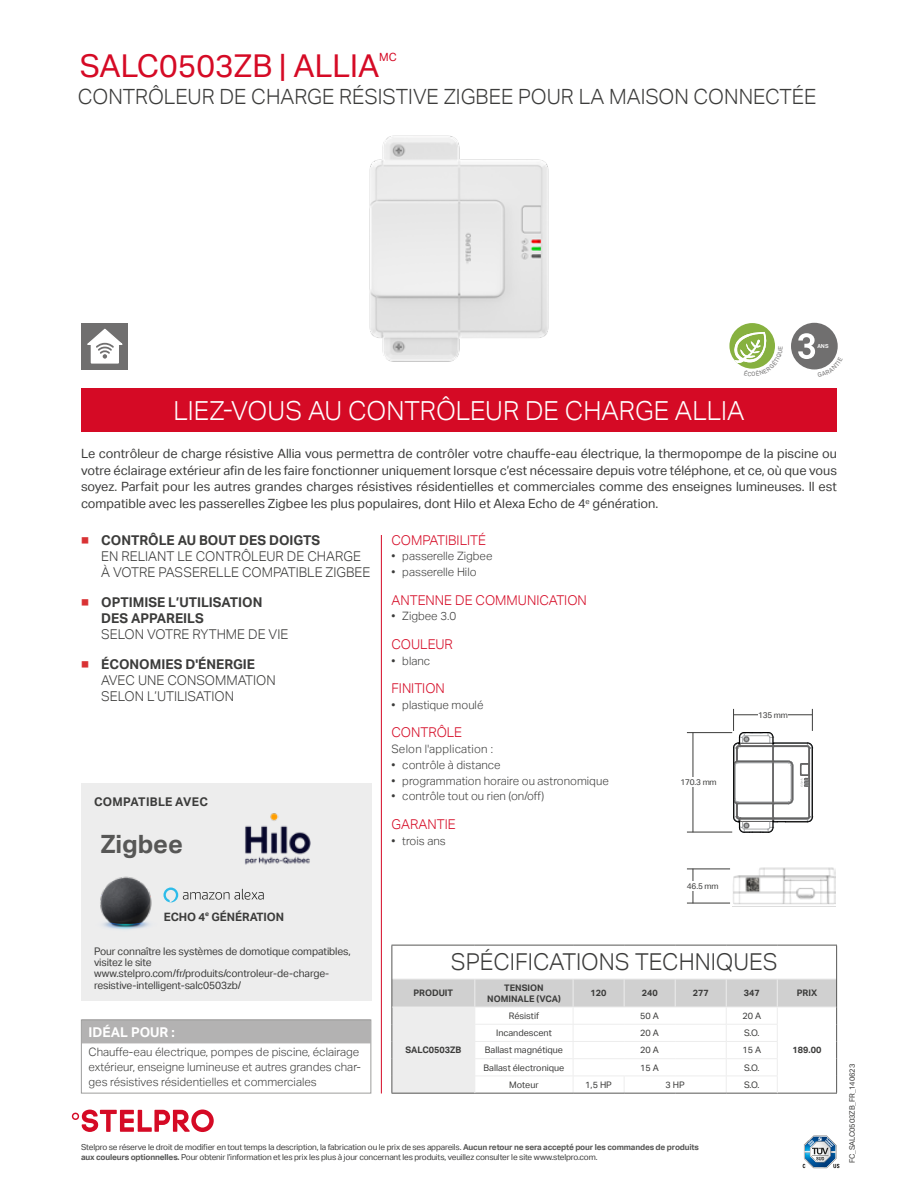
<style>
.page{position:relative;width:918px;height:1188px;background:#fff}
.page>*{position:absolute;margin:0;border:0;box-sizing:border-box;transform-origin:0 0}
.t1{font:31.5px "Aktiv Grotesk";color:#d50a25}
.t2{font:300 26.25px "Aktiv Grotesk";color:#fff}
.t3{font:700 25.2px "Aktiv Grotesk";color:#575756}
.t4{font:300 23.25px "Aktiv Grotesk";color:#3c3c3b}
.t5{font:300 21px "Aktiv Grotesk";color:#3c3c3b}
.t6{font:300 13.5px/16.2px "Aktiv Grotesk";color:#3c3c3b}
.t7{font:300 13.5px "Aktiv Grotesk";color:#d50a25}
.t8{font:700 13.5px/16.2px "Aktiv Grotesk";color:#3c3c3b}
.t9{font:700 13.5px "Aktiv Grotesk";color:#fff}
.t10{font:12.75px/16.5px "Aktiv Grotesk";color:#3c3c3b;text-align:justify}
.t11{font:700 12px "Aktiv Grotesk";letter-spacing:.025em;color:#3c3c3b}
.t12{font:300 11.55px/15px "Aktiv Grotesk";color:#3c3c3b}
.t13{font:300 11.55px "Aktiv Grotesk";letter-spacing:.02em;color:#3c3c3b}
.t14{font:700 11.55px "Aktiv Grotesk";letter-spacing:-.01em;color:#3c3c3b}
.t15{font:11.25px "Aktiv Grotesk";color:#d50a25}
.t16{font:10.5px/11.2px "Aktiv Grotesk";letter-spacing:-.01em;color:#3c3c3b}
.t17{font:9px "Aktiv Grotesk";color:#3c3c3b}
.t18{font:700 9px/10.8px "Aktiv Grotesk";color:#3c3c3b;text-align:center}
.t19{font:8.25px/9.9px "Aktiv Grotesk";letter-spacing:-.02em;color:#3c3c3b}
.t20{font:7.5px "Aktiv Grotesk";letter-spacing:-.015em;color:#3c3c3b}
.t21{font:700 6.75px "Aktiv Grotesk";color:#3c3c3b}
.t22{font:700 5.55px "Akkurat";color:#fff}
.s1{font-weight:700;color:#d93234}
.s2{font-weight:700}
.s3{color:#d93234}
.s4{font-weight:700;color:#575756}
</style>
<div class="page">
<div style="left:82px;top:323px;width:46px;height:46px;background:#706f6f"></div>
<svg style="left:87px;top:328px;width:36px;height:36px"></svg>
<img style="left:299px;top:135px;width:320px;height:254px">
<svg style="left:803px;top:1136px;width:36px;height:33px"></svg>
<div style="left:81px;top:783px;width:290px;height:218px;background:#ededed"></div>
<img style="left:100px;top:876px;width:52px;height:54px">
<svg style="left:163px;top:888px;width:101px;height:14px"></svg>
<hr style="left:381px;top:535px;width:1px;height:558px;background:#d50a25">
<div style="left:791px;top:323px;width:47px;height:46px;background:#706f6f;border-radius:50%"></div>
<div style="left:81px;top:389px;width:756px;height:43px;background:#d50a25"></div>
<div style="left:729px;top:323px;width:46px;height:46px;background:#87b140;border-radius:50%"></div>
<hr style="left:392px;top:945px;width:83px;height:1px;background:#575756">
<hr style="left:392px;top:945px;width:1px;height:34px;background:#575756">
<hr style="left:475px;top:945px;width:98px;height:1px;background:#575756">
<hr style="left:573px;top:945px;width:51px;height:1px;background:#575756">
<hr style="left:624px;top:945px;width:51px;height:1px;background:#575756">
<hr style="left:675px;top:945px;width:51px;height:1px;background:#575756">
<hr style="left:726px;top:945px;width:51px;height:1px;background:#575756">
<hr style="left:777px;top:945px;width:60px;height:1px;background:#575756">
<hr style="left:836px;top:945px;width:1px;height:34px;background:#575756">
<hr style="left:392px;top:1093px;width:83px;height:1px;background:#575756">
<hr style="left:777px;top:1093px;width:60px;height:1px;background:#575756">
<hr style="left:475px;top:1093px;width:98px;height:1px;background:#575756">
<hr style="left:573px;top:1093px;width:51px;height:1px;background:#575756">
<hr style="left:624px;top:1093px;width:51px;height:1px;background:#575756">
<hr style="left:675px;top:1093px;width:51px;height:1px;background:#575756">
<hr style="left:726px;top:1093px;width:51px;height:1px;background:#575756">
<svg style="left:392px;top:979px;width:445px;height:114px"></svg>
<hr style="left:474px;top:1024px;width:99px;height:1px;background:#ededed">
<hr style="left:726px;top:1024px;width:52px;height:1px;background:#ededed">
<hr style="left:474px;top:1041px;width:99px;height:1px;background:#ededed">
<hr style="left:726px;top:1041px;width:52px;height:1px;background:#ededed">
<hr style="left:474px;top:1058px;width:99px;height:1px;background:#ededed">
<hr style="left:726px;top:1058px;width:52px;height:1px;background:#ededed">
<hr style="left:474px;top:1076px;width:99px;height:1px;background:#ededed">
<hr style="left:726px;top:1076px;width:52px;height:1px;background:#ededed">
<div style="left:82px;top:1019px;width:288px;height:24px;background:#b3b2b2"></div>
<div style="left:81px;top:1020px;width:290px;height:74px;border:1px solid #9d9d9c"></div>
<img style="left:732px;top:867px;width:103px;height:40px">
<hr style="left:687px;top:732px;width:45px;height:1px;background:#3c3c3b">
<hr style="left:693px;top:732px;width:1px;height:100px;background:#3c3c3b">
<svg style="left:733px;top:709px;width:80px;height:124px"></svg>
<div style="left:680px;top:778px;width:39px;height:9px;background:#fff"></div>
<hr style="left:687px;top:832px;width:45px;height:1px;background:#3c3c3b">
<hr style="left:687px;top:869px;width:43px;height:1px;background:#3c3c3b">
<hr style="left:693px;top:869px;width:1px;height:34px;background:#3c3c3b">
<hr style="left:687px;top:903px;width:43px;height:1px;background:#3c3c3b">
<div style="left:687px;top:881px;width:38px;height:10px;background:#fff"></div>
<div style="left:758px;top:710px;width:30px;height:10px;background:#fff"></div>
<img style="left:245px;top:813px;width:65px;height:52px">
<svg style="left:72px;top:1110px;width:142px;height:22px"></svg>
<svg style="left:798px;top:333px;width:40px;height:37px"></svg>
<svg style="left:733px;top:332px;width:42px;height:37px"></svg>
<h1 class="t1" style="left:80px;top:47px;width:301px">SALC0503ZB | ALLIA</h1>
<p class="t15" style="left:379px;top:51px;width:19px">MC</p>
<h3 class="t5" style="left:78px;top:85px;width:740px">CONTRÔLEUR DE CHARGE RÉSISTIVE ZIGBEE POUR LA MAISON CONNECTÉE</h3>
<p class="t22" style="left:817px;top:343px;width:13px">ANS</p>
<h2 class="t2" style="left:173px;top:395px;width:573px">LIEZ-VOUS AU CONTRÔLEUR DE CHARGE ALLIA</h2>
<p class="t10" style="left:81px;top:446px;width:758px">Le contrôleur de charge résistive Allia vous permettra de contrôler votre chauffe-eau électrique, la thermopompe de la piscine ou votre éclairage extérieur afin de les faire fonctionner uniquement lorsque c’est nécessaire depuis votre téléphone, et ce, où que vous soyez. Parfait pour les autres grandes charges résistives résidentielles et commerciales comme des enseignes lumineuses. Il est compatible avec les passerelles Zigbee les plus populaires, dont Hilo et Alexa Echo de 4<sup>e</sup> génération.</p>
<p class="t6" style="left:101px;top:532px;width:271px;text-indent:-20px"><span class="s1">■</span> <span class="s2">CONTRÔLE AU BOUT DES DOIGTS<br></span>EN RELIANT LE CONTRÔLEUR DE CHARGE<br>À VOTRE PASSERELLE COMPATIBLE ZIGBEE</p>
<p class="t8" style="left:101px;top:594px;width:163px;text-indent:-20px"><span class="s3">■</span> OPTIMISE L’UTILISATION<br>DES APPAREILS</p>
<p class="t6" style="left:101px;top:626px;width:189px">SELON VOTRE RYTHME DE VIE</p>
<p class="t6" style="left:101px;top:656px;width:176px;text-indent:-20px"><span class="s1">■</span> <span class="s2">ÉCONOMIES D'ÉNERGIE<br></span>AVEC UNE CONSOMMATION<br>SELON L’UTILISATION</p>
<p class="t11" style="left:94px;top:795px;width:115px">COMPATIBLE AVEC</p>
<h3 class="t3" style="left:101px;top:829px;width:84px">Zigbee</h3>
<p class="t14" style="left:164px;top:910px;width:43px">ECHO 4</p>
<p class="t21" style="left:205px;top:909px;width:5px">e</p>
<p class="t14" style="left:212px;top:910px;width:74px">GÉNÉRATION</p>
<p class="t16" style="left:94px;top:946px;width:258px">Pour connaître les systèmes de domotique compatibles, visitez le site www.stelpro.com/fr/produits/controleur-de-charge&shy;resistive-intelligent-salc0503zb/</p>
<p class="t9" style="left:88px;top:1024px;width:88px">IDÉAL POUR :</p>
<p class="t12" style="left:88px;top:1045px;width:274px">Chauffe-eau électrique, pompes de piscine, éclairage extérieur, enseigne lumineuse et autres grandes char&shy;ges résistives résidentielles et commerciales</p>
<p class="t7" style="left:392px;top:532px;width:96px">COMPATIBILITÉ</p>
<p class="t12" style="left:392px;top:549px;width:103px">• passerelle Zigbee</p>
<p class="t12" style="left:392px;top:565px;width:87px">• passerelle Hilo</p>
<p class="t7" style="left:392px;top:592px;width:197px">ANTENNE DE COMMUNICATION</p>
<p class="t12" style="left:392px;top:609px;width:66px">• Zigbee 3.0</p>
<p class="t7" style="left:392px;top:636px;width:63px">COULEUR</p>
<p class="t12" style="left:392px;top:653px;width:40px">• blanc</p>
<p class="t7" style="left:392px;top:681px;width:55px">FINITION</p>
<p class="t12" style="left:392px;top:697px;width:93px">• plastique moulé</p>
<p class="t7" style="left:392px;top:725px;width:72px">CONTRÔLE</p>
<p class="t13" style="left:392px;top:742px;width:103px">Selon l'application :</p>
<p class="t12" style="left:392px;top:757px;width:111px">• contrôle à distance</p>
<p class="t12" style="left:392px;top:773px;width:219px">• programmation horaire ou astronomique</p>
<p class="t12" style="left:392px;top:789px;width:154px">• contrôle tout ou rien (on/off)</p>
<p class="t7" style="left:392px;top:816px;width:66px">GARANTIE</p>
<p class="t12" style="left:392px;top:833px;width:56px">• trois ans</p>
<p class="t19" style="left:680px;top:778px;width:38px">170.3 mm</p>
<p class="t19" style="left:687px;top:881px;width:33px">46.5 mm</p>
<p class="t19" style="left:758px;top:710px;width:31px">135 mm</p>
<h3 class="t4" style="left:451px;top:949px;width:328px">SPÉCIFICATIONS TECHNIQUES</h3>
<p class="t18" style="left:414px;top:988px;width:41px">PRODUIT</p>
<p class="t18" style="left:487px;top:982px;width:75px">TENSION<br>NOMINALE (VCA)</p>
<p class="t18" style="left:591px;top:988px;width:17px">120</p>
<p class="t18" style="left:642px;top:988px;width:17px">240</p>
<p class="t18" style="left:693px;top:988px;width:17px">277</p>
<p class="t18" style="left:744px;top:988px;width:17px">347</p>
<p class="t18" style="left:797px;top:988px;width:22px">PRIX</p>
<p class="t18" style="left:405px;top:1045px;width:57px">SALC0503ZB</p>
<p class="t17" style="left:509px;top:1010px;width:32px">Résistif</p>
<p class="t17" style="left:640px;top:1010px;width:20px">50 A</p>
<p class="t17" style="left:742px;top:1010px;width:20px">20 A</p>
<p class="t17" style="left:496px;top:1028px;width:57px">Incandescent</p>
<p class="t17" style="left:640px;top:1028px;width:20px">20 A</p>
<p class="t17" style="left:744px;top:1028px;width:17px">S.O.</p>
<p class="t17" style="left:485px;top:1045px;width:80px">Ballast magnétique</p>
<p class="t17" style="left:640px;top:1045px;width:20px">20 A</p>
<p class="t17" style="left:742px;top:1045px;width:20px">15 A</p>
<p class="t17" style="left:484px;top:1062px;width:82px">Ballast électronique</p>
<p class="t17" style="left:640px;top:1062px;width:20px">15 A</p>
<p class="t17" style="left:744px;top:1062px;width:17px">S.O.</p>
<p class="t17" style="left:509px;top:1079px;width:31px">Moteur</p>
<p class="t17" style="left:585px;top:1079px;width:28px">1,5 HP</p>
<p class="t17" style="left:666px;top:1079px;width:21px">3 HP</p>
<p class="t17" style="left:744px;top:1079px;width:17px">S.O.</p>
<p class="t18" style="left:793px;top:1045px;width:30px">189.00</p>
<p class="t19" style="left:81px;top:1143px;width:619px">Stelpro se réserve le droit de modifier en tout temps la description, la fabrication ou le prix de ses appareils. <span class="s4">Aucun retour ne sera accepté pour les commandes de produits aux couleurs optionnelles.</span> Pour obtenir l’information et les prix les plus à jour concernant les produits, veuillez consulter le site www.stelpro.com.</p>
<p class="t20" style="left:848px;top:1163px;width:101px;rotate:-90deg">FC_SALC0503ZB_FR_140623</p>
</div>
